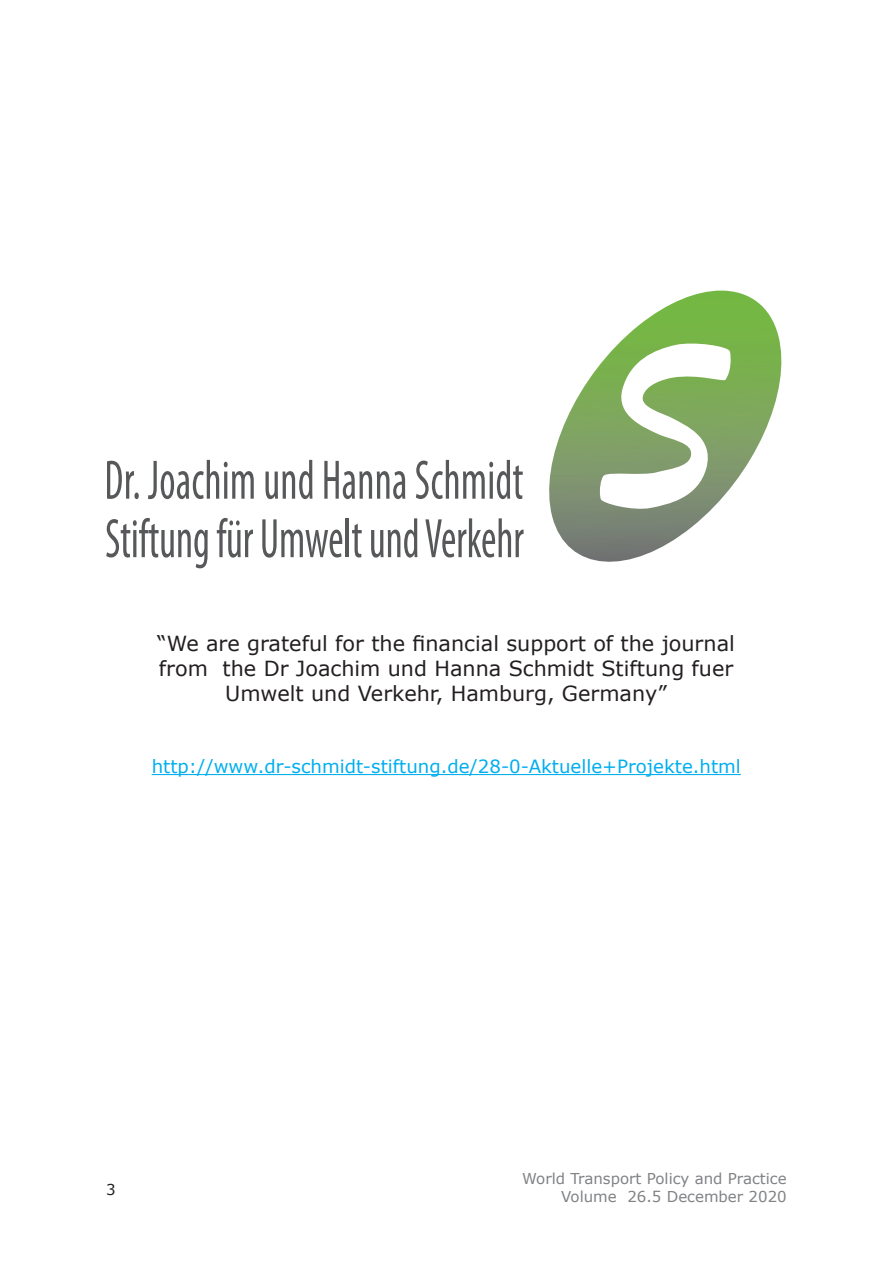
<style>
.page{position:relative;width:893px;height:1263px;background:#fff}
.page>*{position:absolute;margin:0;border:0;box-sizing:border-box;transform-origin:0 0}
.t1{font:20.85px/24.9px "Verdana";color:#231f20;text-align:center}
.t2{font:18.15px "Verdana";color:#00aeef}
.t3{font:15px/18px "Verdana";color:#808285;text-align:right}
.t4{font:15px "Verdana";color:#231f20}
</style>
<div class="page">
<svg style="left:107px;top:461px;width:32px;height:38px"></svg>
<svg style="left:148px;top:460px;width:106px;height:39px"></svg>
<svg style="left:265px;top:460px;width:47px;height:39px"></svg>
<svg style="left:324px;top:461px;width:81px;height:38px"></svg>
<svg style="left:416px;top:460px;width:107px;height:39px"></svg>
<svg style="left:106px;top:518px;width:102px;height:50px"></svg>
<svg style="left:217px;top:518px;width:36px;height:40px"></svg>
<svg style="left:262px;top:519px;width:80px;height:39px"></svg>
<hr style="left:346px;top:518px;width:3px;height:39px;background:#57585a">
<svg style="left:352px;top:524px;width:10px;height:33px"></svg>
<svg style="left:371px;top:518px;width:46px;height:40px"></svg>
<svg style="left:425px;top:518px;width:99px;height:39px"></svg>
<img style="left:549px;top:291px;width:233px;height:271px">
<svg style="left:599px;top:341px;width:132px;height:170px"></svg>
<hr style="left:152px;top:774px;width:589px;height:1px;background:#00aeef">
<p class="t1" style="left:157px;top:631px;width:579px">“We are grateful for the financial support of the journal from the Dr Joachim und Hanna Schmidt Stiftung fuer<br>Umwelt und Verkehr, Hamburg, Germany”</p>
<p class="t2" style="left:152px;top:755px;width:591px">http://www.dr-schmidt-stiftung.de/28-0-Aktuelle+Projekte.html</p>
<p class="t4" style="left:106px;top:1179px;width:11px">3</p>
<p class="t3" style="left:522px;top:1169px;width:266px">World Transport Policy and Practice<br>Volume 26.5 December 2020</p>
</div>
